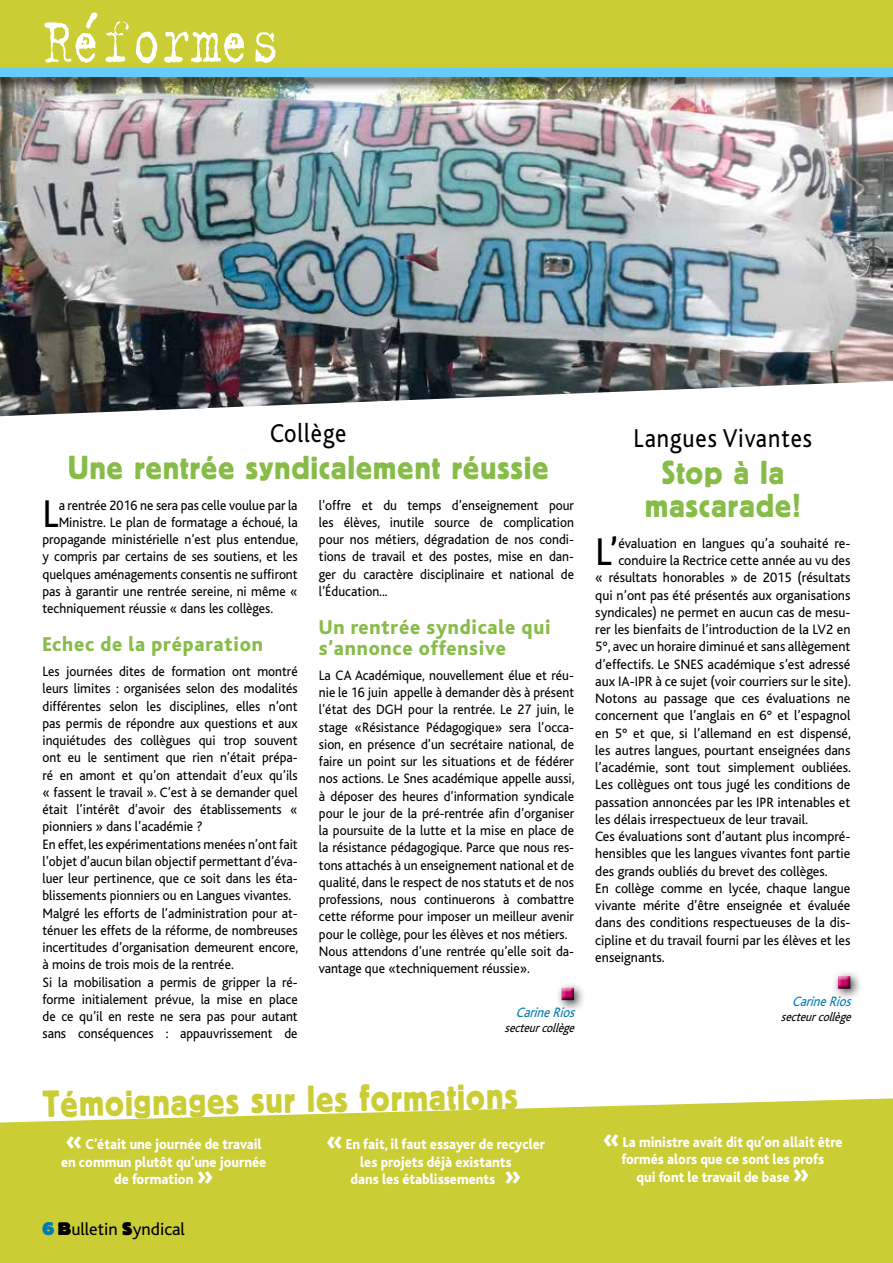
<style>
.page{position:relative;width:893px;height:1263px;background:#fff}
.page>*{position:absolute;margin:0;border:0;box-sizing:border-box;transform-origin:0 0}
.t1{font:72px "Trixie Text";color:#fff;scale:.75 1}
.t2{font:40.5px "Bliss";color:#000}
.t3{font:40.5px "Bliss";color:#000;scale:.94 1}
.t4{font:37.5px "Block BE";color:#cacd34;scale:.88 1}
.t5{font:33px/33px "Block BE";letter-spacing:.04em;color:#87bc49;text-align:center;scale:.93 1}
.t6{font:27px "Bliss";letter-spacing:.04em;color:#000;scale:.88 1}
.t7{font:800 21px/21px "Bliss";letter-spacing:.04em;color:#87bc49;scale:.94 1}
.t8{font:18px "Bliss";color:#000}
.t9{font:800 15px/17.2px "Bliss";color:#fff;text-align:center;scale:.91 1}
.t10{font:14.25px/17.2px "Bliss";color:#000;scale:.94 1}
.t11{font:14.25px "Bliss";color:#000}
.t12{font:italic 14.25px "Bliss";color:#007bb0;scale:.9 1}
.t13{font:italic 12.75px "Bliss";color:#000;scale:.9 1}
.s1{font-size:27px}
.s2{font-family:"Block BE";font-weight:800;color:#007bb0}
.s3{font-family:"Block BE";font-weight:800}
</style>
<div class="page">
<svg style="left:0;top:1098px;width:893px;height:165px;background:#ced043"></svg>
<img style="left:0;top:93px;width:893px;height:323px">
<div style="left:0;top:0;width:893px;height:68px;background:#cacd34"></div>
<div style="left:0;top:67px;width:893px;height:26px;background:#000;opacity:.65"></div>
<div style="left:0;top:68px;width:893px;height:9px;background:#66cbff"></div>
<div style="left:832px;top:970px;width:30px;height:31px;background:#000;opacity:.75"></div>
<div style="left:838px;top:974px;width:15px;height:14px;background:#fff;opacity:.75"></div>
<div style="left:838px;top:975px;width:15px;height:15px;background:#000;opacity:.75"></div>
<div style="left:555px;top:981px;width:31px;height:31px;background:#000;opacity:.75"></div>
<div style="left:561px;top:985px;width:15px;height:15px;background:#fff;opacity:.75"></div>
<div style="left:561px;top:987px;width:15px;height:15px;background:#000;opacity:.75"></div>
<h1 class="t1" style="left:43px;top:-2px;width:318px">Réformes</h1>
<h3 class="t6" style="left:270px;top:419px;width:88px">Collège</h3>
<h3 class="t5" style="left:68px;top:450px;width:518px">Une rentrée syndicalement réussie</h3>
<h2 class="t3" style="left:43px;top:492px;width:19px">L</h2>
<p class="t10" style="left:59px;top:497px;width:256px">a rentrée 2016 ne sera pas celle voulue par la</p>
<p class="t10" style="left:59px;top:514px;width:256px">Ministre. Le plan de formatage a échoué, la</p>
<p class="t10" style="left:43px;top:531px;width:273px">propagande ministérielle n’est plus entendue,</p>
<p class="t10" style="left:43px;top:548px;width:273px">y compris par certains de ses soutiens, et les</p>
<p class="t10" style="left:43px;top:566px;width:273px">quelques aménagements consentis ne suffiront</p>
<p class="t10" style="left:43px;top:583px;width:273px">pas à garantir une rentrée sereine, ni même «</p>
<p class="t10" style="left:43px;top:600px;width:247px">techniquement réussie « dans les collèges.</p>
<h3 class="t7" style="left:43px;top:634px;width:236px">Echec de la préparation</h3>
<p class="t10" style="left:43px;top:663px;width:273px">Les journées dites de formation ont montré leurs limites : organisées selon des modalités différentes selon les disciplines, elles n’ont pas permis de répondre aux questions et aux inquiétudes des collègues qui trop souvent ont eu le sentiment que rien n’était prépa&shy;ré en amont et qu’on attendait d’eux qu’ils « fassent le travail ». C’est à se demander quel était l’intérêt d’avoir des établissements « pionniers » dans l’académie ?<br>En effet, les expérimentations menées n’ont fait l’objet d’aucun bilan objectif permettant d’éva&shy;luer leur pertinence, que ce soit dans les éta&shy;blissements pionniers ou en Langues vivantes.<br>Malgré les efforts de l’administration pour at&shy;ténuer les effets de la réforme, de nombreuses incertitudes d’organisation demeurent encore, à moins de trois mois de la rentrée.<br>Si la mobilisation a permis de gripper la ré&shy;forme initialement prévue, la mise en place de ce qu’il en reste ne sera pas pour autant sans conséquences : appauvrissement de</p>
<p class="t10" style="left:319px;top:497px;width:273px;text-align:justify">l’offre et du temps d’enseignement pour les élèves, inutile source de complication pour nos métiers, dégradation de nos condi&shy;tions de travail et des postes, mise en dan&shy;ger du caractère disciplinaire et national de l’Éducation...</p>
<h3 class="t7" style="left:319px;top:617px;width:248px">Un rentrée syndicale qui s’annonce offensive</h3>
<p class="t10" style="left:319px;top:667px;width:273px">La CA Académique, nouvellement élue et réu&shy;nie le 16 juin appelle à demander dès à présent l’état des DGH pour la rentrée. Le 27 juin, le stage «Résistance Pédagogique» sera l’occa&shy;sion, en présence d’un secrétaire national, de faire un point sur les situations et de fédérer nos actions. Le Snes académique appelle aussi, à déposer des heures d’information syndicale pour le jour de la pré-rentrée afin d’organiser la poursuite de la lutte et la mise en place de la résistance pédagogique. Parce que nous res&shy;tons attachés à un enseignement national et de qualité, dans le respect de nos statuts et de nos professions, nous continuerons à combattre cette réforme pour imposer un meilleur avenir pour le collège, pour les élèves et nos métiers.<br>Nous attendons d’une rentrée qu’elle soit da&shy;vantage que «techniquement réussie».</p>
<p class="t12" style="left:516px;top:1005px;width:71px">CarineRios</p>
<p class="t13" style="left:505px;top:1021px;width:83px">secteurcollège</p>
<h3 class="t6" style="left:634px;top:424px;width:204px">Langues Vivantes</h3>
<h3 class="t5" style="left:645px;top:455px;width:169px">Stop à la mascarade!</h3>
<h2 class="t2" style="left:595px;top:530px;width:25px">L’</h2>
<p class="t11" style="left:618px;top:536px;width:234px">évaluation en langues qu’a souhaité re-</p>
<p class="t11" style="left:618px;top:553px;width:234px">conduire la Rectrice cette année au vu des</p>
<p class="t11" style="left:595px;top:570px;width:257px">« résultats honorables » de 2015 (résultats</p>
<p class="t11" style="left:595px;top:587px;width:257px">qui n’ont pas été présentés aux organisations</p>
<p class="t11" style="left:595px;top:605px;width:257px">syndicales) ne permet en aucun cas de mesu-</p>
<p class="t11" style="left:595px;top:622px;width:257px">rer les bienfaits de l’introduction de la LV2 en</p>
<p class="t11" style="left:595px;top:639px;width:257px">5°, avec un horaire diminué et sans allègement</p>
<p class="t11" style="left:595px;top:656px;width:257px">d’effectifs. Le SNES académique s’est adressé</p>
<p class="t11" style="left:595px;top:674px;width:257px">aux IA-IPR à ce sujet (voir courriers sur le site).</p>
<p class="t11" style="left:595px;top:691px;width:257px">Notons au passage que ces évaluations ne</p>
<p class="t11" style="left:595px;top:708px;width:257px">concernent que l’anglais en 6° et l’espagnol</p>
<p class="t11" style="left:595px;top:725px;width:257px">en 5° et que, si l’allemand en est dispensé,</p>
<p class="t11" style="left:595px;top:743px;width:257px">les autres langues, pourtant enseignées dans</p>
<p class="t11" style="left:595px;top:760px;width:257px">l’académie, sont tout simplement oubliées.</p>
<p class="t11" style="left:595px;top:777px;width:257px">Les collègues ont tous jugé les conditions de</p>
<p class="t11" style="left:595px;top:794px;width:257px">passation annoncées par les IPR intenables et</p>
<p class="t11" style="left:595px;top:812px;width:214px">les délais irrespectueux de leur travail.</p>
<p class="t11" style="left:595px;top:829px;width:257px">Ces évaluations sont d’autant plus incompré-</p>
<p class="t11" style="left:595px;top:846px;width:257px">hensibles que les langues vivantes font partie</p>
<p class="t11" style="left:595px;top:863px;width:234px">des grands oubliés du brevet des collèges.</p>
<p class="t11" style="left:595px;top:881px;width:257px">En collège comme en lycée, chaque langue</p>
<p class="t11" style="left:595px;top:898px;width:257px">vivante mérite d’être enseignée et évaluée</p>
<p class="t11" style="left:595px;top:915px;width:257px">dans des conditions respectueuses de la dis-</p>
<p class="t11" style="left:595px;top:932px;width:257px">cipline et du travail fourni par les élèves et les</p>
<p class="t11" style="left:595px;top:950px;width:71px">enseignants.</p>
<p class="t12" style="left:792px;top:994px;width:71px">CarineRios</p>
<p class="t13" style="left:781px;top:1010px;width:83px">secteurcollège</p>
<h3 class="t4" style="left:42px;top:1083px;width:541px;rotate:-1deg">Témoignages sur les formations</h3>
<p class="t9" style="left:61px;top:1136px;width:227px"><span class="s1">«</span> C’était une journée de travail en commun plutôt qu’une journée de formation <span class="s1">»</span></p>
<p class="t9" style="left:326px;top:1136px;width:242px"><span class="s1">«</span> En fait, il faut essayer de recycler les projets déjà existants<br>dans les établissements <span class="s1">»</span></p>
<p class="t9" style="left:603px;top:1134px;width:264px"><span class="s1">«</span> La ministre avait dit qu’on allait être formés alors que ce sont les profs<br>qui font le travail de base <span class="s1">»</span></p>
<p class="t8" style="left:43px;top:1220px;width:144px"><span class="s2">6</span> <span class="s3">B</span>ulletin <span class="s3">S</span>yndical</p>
</div>
